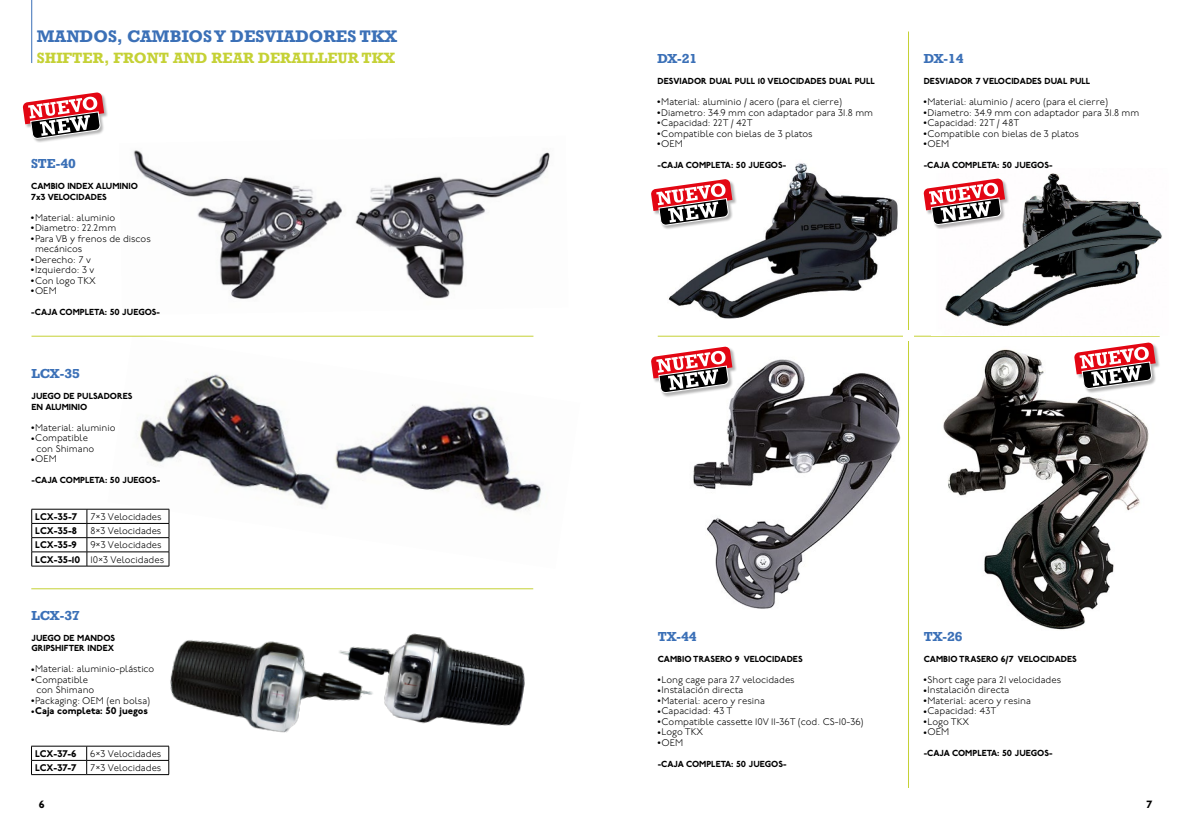
<style>
.page{position:relative;width:1191px;height:819px;background:#fff}
.page>*{position:absolute;margin:0;border:0;box-sizing:border-box;transform-origin:0 0}
.t1{font:700 15.75px "Rockwell Nova";color:#3b70b7}
.t2{font:700 14px "Rockwell Nova";color:#c5d135}
.t3{font:700 12.25px "Rockwell Nova";color:#3b70b7}
.t4{font:800 10.5px "P22 Underground";color:#000}
.t5{font:300 9.62px/10.5px "P22 Underground";color:#000}
.t6{font:800 9.62px "P22 Underground";color:#000}
.t7{font:800 8.75px/10.5px "P22 Underground";color:#000}
.t8{font:3.5px "Monotype Sorts";color:#000}
.s1{font-weight:800}
</style>
<div class="page">
<img style="left:943px;top:349px;width:206px;height:281px">
<img style="left:684px;top:335px;width:219px;height:274px">
<img style="left:133px;top:150px;width:417px;height:149px">
<img style="left:668px;top:163px;width:230px;height:156px">
<hr style="left:31px;top:0;width:1px;height:63px;background:#3b70b7">
<img style="left:108px;top:336px;width:433px;height:231px">
<img style="left:385px;top:633px;width:140px;height:93px">
<img style="left:157px;top:640px;width:228px;height:111px">
<div style="left:23px;top:92px;width:86px;height:51px;background:#000;opacity:.3"></div>
<svg style="left:23px;top:92px;width:81px;height:47px"></svg>
<div style="left:651px;top:179px;width:86px;height:51px;background:#000;opacity:.3"></div>
<svg style="left:651px;top:179px;width:81px;height:46px"></svg>
<div style="left:651px;top:346px;width:86px;height:51px;background:#000;opacity:.3"></div>
<svg style="left:651px;top:346px;width:81px;height:47px"></svg>
<div style="left:1074px;top:342px;width:86px;height:51px;background:#000;opacity:.3"></div>
<svg style="left:1074px;top:342px;width:81px;height:47px"></svg>
<hr style="left:32px;top:509px;width:55px;height:1px;background:#000">
<hr style="left:87px;top:509px;width:82px;height:1px;background:#000">
<hr style="left:32px;top:523px;width:55px;height:1px;background:#000">
<hr style="left:87px;top:523px;width:82px;height:1px;background:#000">
<hr style="left:32px;top:537px;width:55px;height:1px;background:#000">
<hr style="left:87px;top:537px;width:82px;height:1px;background:#000">
<hr style="left:32px;top:551px;width:55px;height:1px;background:#000">
<svg style="left:32px;top:509px;width:1px;height:57px"></svg>
<hr style="left:87px;top:551px;width:82px;height:1px;background:#000">
<svg style="left:87px;top:509px;width:1px;height:57px"></svg>
<svg style="left:169px;top:509px;width:1px;height:57px"></svg>
<hr style="left:32px;top:566px;width:55px;height:1px;background:#000">
<hr style="left:87px;top:566px;width:82px;height:1px;background:#000">
<hr style="left:31px;top:745px;width:56px;height:1px;background:#000">
<hr style="left:87px;top:745px;width:82px;height:1px;background:#000">
<hr style="left:31px;top:760px;width:56px;height:1px;background:#000">
<svg style="left:31px;top:746px;width:1px;height:28px"></svg>
<hr style="left:87px;top:760px;width:82px;height:1px;background:#000">
<svg style="left:86px;top:746px;width:1px;height:28px"></svg>
<svg style="left:169px;top:746px;width:1px;height:28px"></svg>
<hr style="left:31px;top:774px;width:56px;height:1px;background:#000">
<hr style="left:87px;top:774px;width:82px;height:1px;background:#000">
<hr style="left:658px;top:336px;width:501px;height:1px;background:#c5d135">
<hr style="left:31px;top:336px;width:502px;height:1px;background:#c5d135">
<hr style="left:31px;top:588px;width:502px;height:1px;background:#c5d135">
<img style="left:945px;top:173px;width:217px;height:153px">
<hr style="left:908px;top:31px;width:1px;height:756px;background:#c5d135">
<div style="left:903px;top:331px;width:10px;height:10px;background:#fff"></div>
<div style="left:923px;top:178px;width:87px;height:51px;background:#000;opacity:.3"></div>
<svg style="left:923px;top:178px;width:82px;height:47px"></svg>
<h1 class="t1" style="left:37px;top:26px;width:362px">MANDOS, CAMBIOS Y DESVIADORES TKX</h1>
<h2 class="t2" style="left:37px;top:49px;width:360px">SHIFTER, FRONT AND REAR DERAILLEUR TKX</h2>
<p class="t3" style="left:31px;top:156px;width:46px">STE-40</p>
<p class="t7" style="left:31px;top:181px;width:108px">CAMBIO INDEX ALUMINIO<br>7x3 VELOCIDADES</p>
<p class="t8" style="left:31px;top:216px;width:4px">l</p>
<p class="t5" style="left:35px;top:212px;width:82px">Material: aluminio</p>
<p class="t8" style="left:31px;top:226px;width:4px">l</p>
<p class="t5" style="left:35px;top:223px;width:83px">Diametro: 22.2mm</p>
<p class="t8" style="left:31px;top:237px;width:4px">l</p>
<p class="t5" style="left:35px;top:233px;width:117px">Para VB y frenos de discos mecánicos</p>
<p class="t8" style="left:31px;top:258px;width:4px">l</p>
<p class="t5" style="left:35px;top:254px;width:57px">Derecho: 7 v</p>
<p class="t8" style="left:31px;top:268px;width:4px">l</p>
<p class="t5" style="left:35px;top:265px;width:61px">Izquierdo: 3 v</p>
<p class="t8" style="left:31px;top:279px;width:4px">l</p>
<p class="t5" style="left:35px;top:275px;width:62px">Con logo TKX</p>
<p class="t8" style="left:31px;top:289px;width:4px">l</p>
<p class="t5" style="left:35px;top:286px;width:23px">OEM</p>
<p class="t7" style="left:31px;top:307px;width:130px">-CAJA COMPLETA: 50 JUEGOS-</p>
<p class="t3" style="left:32px;top:366px;width:50px">LCX-35</p>
<p class="t7" style="left:32px;top:391px;width:102px">JUEGO DE PULSADORES<br>EN ALUMINIO</p>
<p class="t8" style="left:32px;top:426px;width:4px">l</p>
<p class="t5" style="left:35px;top:422px;width:82px">Material: aluminio</p>
<p class="t8" style="left:32px;top:436px;width:4px">l</p>
<p class="t5" style="left:35px;top:433px;width:61px">Compatible con Shimano</p>
<p class="t8" style="left:32px;top:457px;width:4px">l</p>
<p class="t5" style="left:35px;top:454px;width:23px">OEM</p>
<p class="t7" style="left:32px;top:475px;width:130px">-CAJA COMPLETA: 50 JUEGOS-</p>
<p class="t6" style="left:35px;top:511px;width:43px">LCX-35-7</p>
<p class="t5" style="left:90px;top:512px;width:73px">7×3 Velocidades</p>
<p class="t6" style="left:35px;top:525px;width:43px">LCX-35-8</p>
<p class="t5" style="left:90px;top:526px;width:73px">8×3 Velocidades</p>
<p class="t6" style="left:35px;top:539px;width:43px">LCX-35-9</p>
<p class="t5" style="left:35px;top:538px;width:130px;line-height:14.2px;text-align:right">9×3 Velocidades<br><span class="s1">LCX-35-10</span> 10×3 Velocidades</p>
<p class="t3" style="left:32px;top:607px;width:50px">LCX-37</p>
<p class="t7" style="left:32px;top:632px;width:85px">JUEGO DE MANDOS<br>GRIPSHIFTER INDEX</p>
<p class="t8" style="left:32px;top:667px;width:4px">l</p>
<p class="t5" style="left:35px;top:664px;width:121px">Material: aluminio-plástico</p>
<p class="t8" style="left:32px;top:678px;width:4px">l</p>
<p class="t5" style="left:35px;top:674px;width:61px">Compatible con Shimano</p>
<p class="t8" style="left:32px;top:699px;width:4px">l</p>
<p class="t5" style="left:35px;top:695px;width:117px">Packaging: OEM (en bolsa)</p>
<p class="t8" style="left:32px;top:709px;width:4px">l</p>
<p class="t6" style="left:35px;top:705px;width:114px">Caja completa: 50 juegos</p>
<p class="t6" style="left:35px;top:747px;width:43px">LCX-37-6</p>
<p class="t5" style="left:90px;top:748px;width:73px">6×3 Velocidades</p>
<p class="t6" style="left:35px;top:762px;width:43px">LCX-37-7</p>
<p class="t5" style="left:90px;top:763px;width:73px">7×3 Velocidades</p>
<p class="t3" style="left:657px;top:51px;width:41px">DX-21</p>
<p class="t7" style="left:657px;top:76px;width:219px">DESVIADOR DUAL PULL 10 VELOCIDADES DUAL PULL</p>
<p class="t8" style="left:657px;top:100px;width:4px">l</p>
<p class="t5" style="left:661px;top:97px;width:182px">Material: aluminio / acero (para el cierre)</p>
<p class="t8" style="left:657px;top:111px;width:4px">l</p>
<p class="t5" style="left:661px;top:107px;width:213px">Diametro: 34.9 mm con adaptador para 31.8 mm</p>
<p class="t8" style="left:657px;top:121px;width:4px">l</p>
<p class="t5" style="left:661px;top:118px;width:93px">Capacidad: 22T / 42T</p>
<p class="t8" style="left:657px;top:132px;width:4px">l</p>
<p class="t5" style="left:661px;top:128px;width:153px">Compatible con bielas de 3 platos</p>
<p class="t8" style="left:657px;top:142px;width:4px">l</p>
<p class="t5" style="left:661px;top:139px;width:23px">OEM</p>
<p class="t7" style="left:657px;top:160px;width:130px">-CAJA COMPLETA: 50 JUEGOS-</p>
<p class="t3" style="left:923px;top:51px;width:41px">DX-14</p>
<p class="t7" style="left:923px;top:76px;width:168px">DESVIADOR 7 VELOCIDADES DUAL PULL</p>
<p class="t8" style="left:923px;top:100px;width:4px">l</p>
<p class="t5" style="left:927px;top:97px;width:182px">Material: aluminio / acero (para el cierre)</p>
<p class="t8" style="left:923px;top:111px;width:4px">l</p>
<p class="t5" style="left:927px;top:107px;width:213px">Diametro: 34.9 mm con adaptador para 31.8 mm</p>
<p class="t8" style="left:923px;top:121px;width:4px">l</p>
<p class="t5" style="left:927px;top:118px;width:93px">Capacidad: 22T / 48T</p>
<p class="t8" style="left:923px;top:132px;width:4px">l</p>
<p class="t5" style="left:927px;top:128px;width:153px">Compatible con bielas de 3 platos</p>
<p class="t8" style="left:923px;top:142px;width:4px">l</p>
<p class="t5" style="left:927px;top:139px;width:23px">OEM</p>
<p class="t7" style="left:923px;top:160px;width:130px">-CAJA COMPLETA: 50 JUEGOS-</p>
<p class="t3" style="left:658px;top:628px;width:40px">TX-44</p>
<p class="t7" style="left:658px;top:653px;width:146px">CAMBIO TRASERO 9 VELOCIDADES</p>
<p class="t8" style="left:658px;top:678px;width:4px">l</p>
<p class="t5" style="left:661px;top:674px;width:135px">Long cage para 27 velocidades</p>
<p class="t8" style="left:658px;top:688px;width:4px">l</p>
<p class="t5" style="left:661px;top:685px;width:83px">Instalación directa</p>
<p class="t8" style="left:658px;top:699px;width:4px">l</p>
<p class="t5" style="left:661px;top:695px;width:105px">Material: acero y resina</p>
<p class="t8" style="left:658px;top:709px;width:4px">l</p>
<p class="t5" style="left:661px;top:706px;width:72px">Capacidad: 43 T</p>
<p class="t8" style="left:658px;top:720px;width:4px">l</p>
<p class="t5" style="left:661px;top:716px;width:204px">Compatible cassette 10V 11-36T (cod. CS-10-36)</p>
<p class="t8" style="left:658px;top:730px;width:4px">l</p>
<p class="t5" style="left:661px;top:727px;width:43px">Logo TKX</p>
<p class="t8" style="left:658px;top:741px;width:4px">l</p>
<p class="t5" style="left:661px;top:737px;width:23px">OEM</p>
<p class="t7" style="left:658px;top:758px;width:130px">-CAJA COMPLETA: 50 JUEGOS-</p>
<p class="t3" style="left:923px;top:628px;width:40px">TX-26</p>
<p class="t7" style="left:923px;top:653px;width:155px">CAMBIO TRASERO 6/7 VELOCIDADES</p>
<p class="t8" style="left:923px;top:678px;width:4px">l</p>
<p class="t5" style="left:927px;top:674px;width:135px">Short cage para 21 velocidades</p>
<p class="t8" style="left:923px;top:688px;width:4px">l</p>
<p class="t5" style="left:927px;top:685px;width:83px">Instalación directa</p>
<p class="t8" style="left:923px;top:699px;width:4px">l</p>
<p class="t5" style="left:927px;top:695px;width:105px">Material: acero y resina</p>
<p class="t8" style="left:923px;top:709px;width:4px">l</p>
<p class="t5" style="left:927px;top:706px;width:70px">Capacidad: 43T</p>
<p class="t8" style="left:923px;top:720px;width:4px">l</p>
<p class="t5" style="left:927px;top:716px;width:43px">Logo TKX</p>
<p class="t8" style="left:923px;top:730px;width:4px">l</p>
<p class="t5" style="left:927px;top:727px;width:23px">OEM</p>
<p class="t7" style="left:923px;top:748px;width:130px">-CAJA COMPLETA: 50 JUEGOS-</p>
<p class="t4" style="left:39px;top:797px;width:7px">6</p>
<p class="t4" style="left:1146px;top:797px;width:7px">7</p>
</div>
